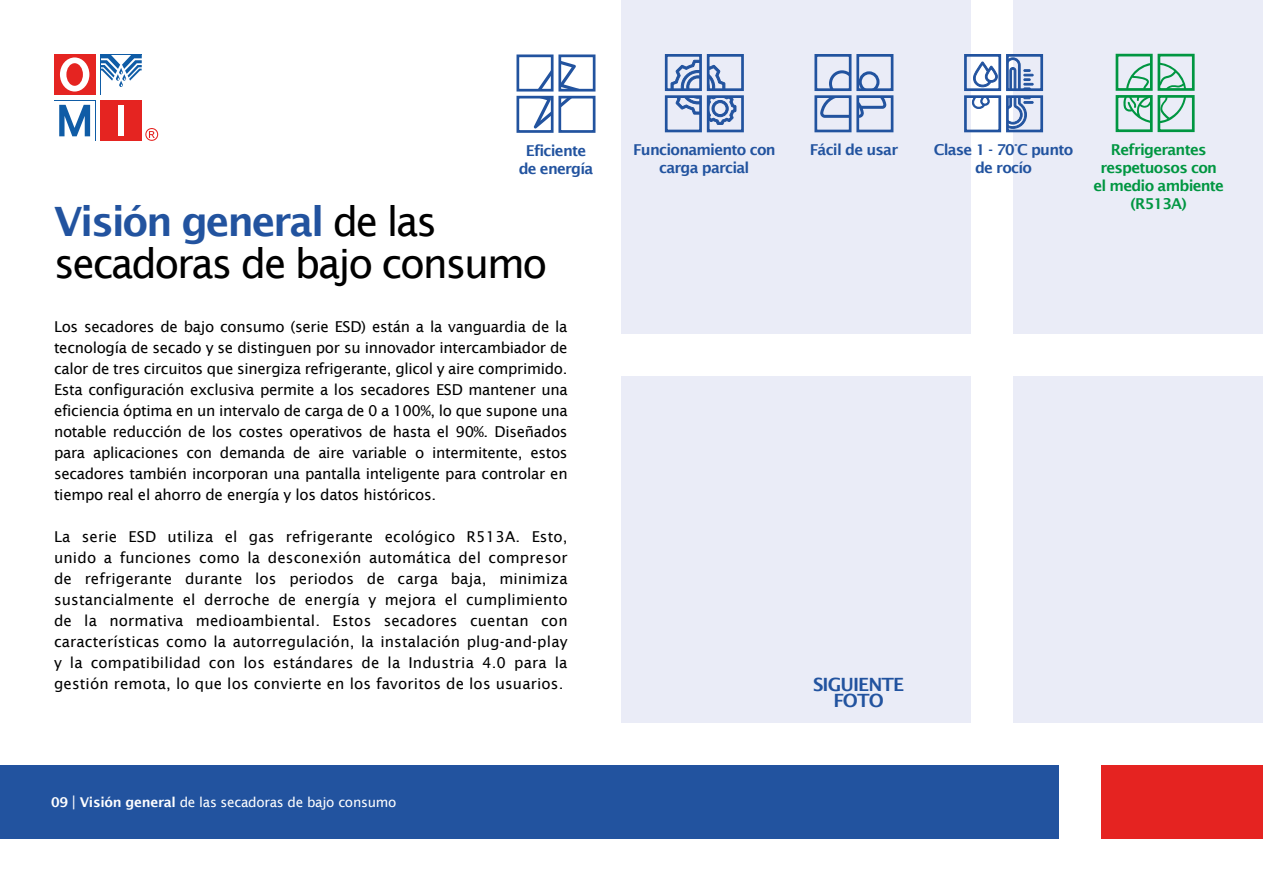
<style>
.page{position:relative;width:1263px;height:893px;background:#fff}
.page>*{position:absolute;margin:0;border:0;box-sizing:border-box;transform-origin:0 0}
.t1{font:40.5px/42px "Lucida Sans";letter-spacing:-.055em;color:#000}
.t2{font:600 18.3px/16.5px "Lucida Sans";letter-spacing:-.05em;color:#22539f;text-align:center}
.t3{font:15px/21px "Lucida Sans";letter-spacing:-.005em;color:#000;text-align:justify}
.t4{font:600 15px/18px "Lucida Sans";letter-spacing:-.05em;color:#22539f;text-align:center}
.t5{font:600 15px/18px "Lucida Sans";letter-spacing:-.05em;color:#009641;text-align:center}
.t6{font:13.5px "Lucida Sans";letter-spacing:-.02em;color:#fff}
.s1{font-weight:600;color:#22539f}
.s2{font-weight:600}
.s3{font-size:15px}
</style>
<div class="page">
<div style="left:621px;top:0;width:349px;height:334px;background:#eaecf7"></div>
<div style="left:1013px;top:376px;width:250px;height:347px;background:#eaecf7"></div>
<div style="left:1013px;top:0;width:250px;height:334px;background:#eaecf7"></div>
<div style="left:621px;top:376px;width:349px;height:347px;background:#eaecf7"></div>
<svg style="left:1115px;top:53px;width:80px;height:80px"></svg>
<svg style="left:516px;top:54px;width:80px;height:79px"></svg>
<svg style="left:964px;top:53px;width:80px;height:81px"></svg>
<svg style="left:814px;top:54px;width:80px;height:79px"></svg>
<svg style="left:664px;top:54px;width:80px;height:79px"></svg>
<div style="left:0;top:765px;width:1059px;height:74px;background:#22539f"></div>
<div style="left:1101px;top:765px;width:162px;height:74px;background:#e52321"></div>
<div style="left:54px;top:54px;width:41px;height:41px;background:#e52421"></div>
<div style="left:60px;top:57px;width:29px;height:35px;background:#fff;border-radius:50%"></div>
<div style="left:66px;top:63px;width:17px;height:23px;background:#e52421;border-radius:50%"></div>
<div style="left:100px;top:100px;width:42px;height:41px;background:#e52421"></div>
<div style="left:118px;top:105px;width:6px;height:31px;background:#fff"></div>
<svg style="left:54px;top:100px;width:41px;height:1px"></svg>
<svg style="left:59px;top:105px;width:31px;height:31px"></svg>
<svg style="left:100px;top:54px;width:42px;height:33px"></svg>
<svg style="left:145px;top:128px;width:13px;height:13px"></svg>
<p class="t4" style="left:519px;top:141px;width:76px">Eficiente de energía</p>
<p class="t4" style="left:934px;top:141px;width:141px">Clase 1 - 70°C punto de rocío</p>
<p class="t4" style="left:633px;top:141px;width:144px">Funcionamiento con</p>
<p class="t4" style="left:810px;top:141px;width:90px">Fácil de usar</p>
<p class="t4" style="left:659px;top:159px;width:92px">carga parcial</p>
<h1 class="t1" style="left:54px;top:200px;width:495px"><span class="s1">Visión general</span> de las secadoras de bajo consumo</h1>
<p class="t3" style="left:54px;top:316px;width:515px">Los secadores de bajo consumo (serie ESD) están a la vanguardia de la tecnología de secado y se distinguen por su innovador intercambiador de calor de tres circuitos que sinergiza refrigerante, glicol y aire comprimido.<br>Esta configuración exclusiva permite a los secadores ESD mantener una eficiencia óptima en un intervalo de carga de 0 a 100%, lo que supone una notable reducción de los costes operativos de hasta el 90%. Diseñados para aplicaciones con demanda de aire variable o intermitente, estos secadores también incorporan una pantalla inteligente para controlar en tiempo real el ahorro de energía y los datos históricos.</p>
<p class="t3" style="left:54px;top:526px;width:515px">La serie ESD utiliza el gas refrigerante ecológico R513A. Esto, unido a funciones como la desconexión automática del compresor de refrigerante durante los periodos de carga baja, minimiza sustancialmente el derroche de energía y mejora el cumplimiento de la normativa medioambiental. Estos secadores cuentan con características como la autorregulación, la instalación plug-and-play y la compatibilidad con los estándares de la Industria 4.0 para la gestión remota, lo que los convierte en los favoritos de los usuarios.</p>
<p class="t2" style="left:813px;top:676px;width:93px">SIGUIENTE<br>FOTO</p>
<p class="t5" style="left:1093px;top:140px;width:132px">Refrigerantes respetuosos con el medio ambiente (R513A)</p>
<p class="t6" style="left:51px;top:794px;width:347px"><span class="s2">09</span> <span class="s3">|</span> <span class="s2">Visión general</span> de las secadoras de bajo consumo</p>
</div>
